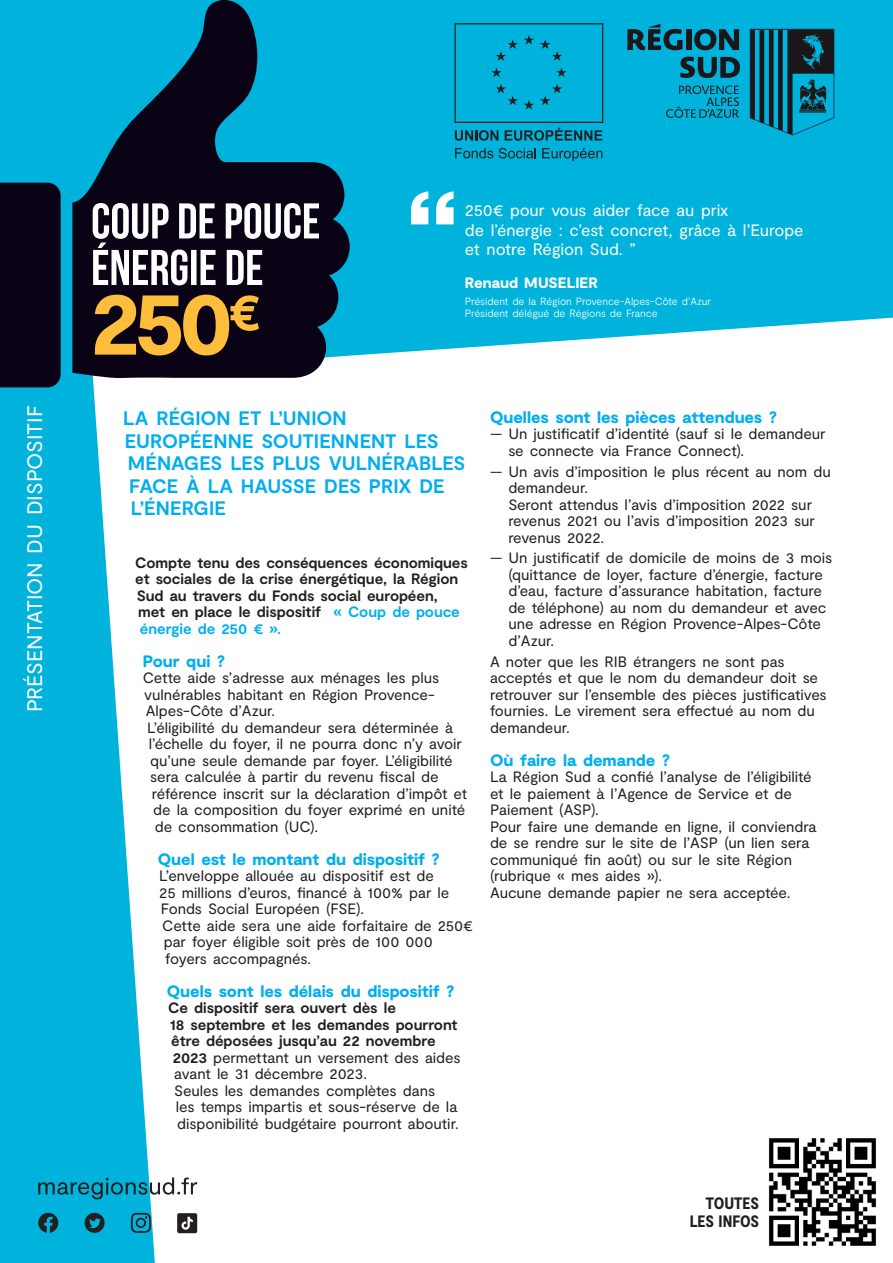
<style>
.page{position:relative;width:893px;height:1263px;background:#00b3dc}
.page>*{position:absolute;margin:0;border:0;box-sizing:border-box;transform-origin:0 0}
.t1{font:21px "Moderat";letter-spacing:-.01em;color:#fff}
.t2{font:700 19.5px "Moderat";color:#00aeef}
.t3{font:900 16.5px "Moderat";letter-spacing:-.005em;color:#00aeef}
.t4{font:16.5px/19.5px "Moderat";letter-spacing:-.01em;color:#fff}
.t5{font:900 condensed 16.5px "Moderat";letter-spacing:-.01em;color:#231f20}
.t6{font:15px/16.5px "Moderat";letter-spacing:-.005em;color:#231f20}
.t7{font:700 15px "Moderat";letter-spacing:-.005em;color:#231f20}
.t8{font:700 15px "Moderat";letter-spacing:-.005em;color:#00aeef}
.t9{font:900 15px "Moderat";color:#fff}
.SIGNATURE{font:300 10.5px "Moderat";letter-spacing:-.01em;color:#fff}
.s1{color:#00aeef}
.s2{font-weight:700}
</style>
<div class="page">
<div style="left:93px;top:318px;width:800px;height:945px;background:#fff"></div>
<svg style="left:38px;top:1177px;width:159px;height:22px"></svg>
<svg style="left:38px;top:1213px;width:20px;height:20px"></svg>
<svg style="left:131px;top:1213px;width:20px;height:20px"></svg>
<svg style="left:85px;top:1213px;width:20px;height:20px"></svg>
<svg style="left:177px;top:1213px;width:20px;height:20px"></svg>
<svg style="left:72px;top:0;width:278px;height:378px;fill:#0a0215"></svg>
<div style="left:0;top:183px;width:61px;height:204px;background:#0a0215"></div>
<svg style="left:95px;top:295px;width:164px;height:60px;background:#8d6629"></svg>
<svg style="left:93px;top:203px;width:226px;height:82px;background:#6a6571"></svg>
<img style="left:752px;top:1121px;width:141px;height:141px">
<div style="left:454px;top:23px;width:149px;height:100px;border:1px solid #231f20"></div>
<svg style="left:524px;top:35px;width:10px;height:10px"></svg>
<svg style="left:524px;top:100px;width:10px;height:10px"></svg>
<svg style="left:496px;top:84px;width:22px;height:21px"></svg>
<svg style="left:496px;top:39px;width:22px;height:22px"></svg>
<svg style="left:491px;top:68px;width:11px;height:9px"></svg>
<svg style="left:556px;top:68px;width:11px;height:9px"></svg>
<svg style="left:540px;top:39px;width:22px;height:22px"></svg>
<svg style="left:540px;top:84px;width:22px;height:21px"></svg>
<svg style="left:455px;top:148px;width:81px;height:10px"></svg>
<svg style="left:542px;top:148px;width:60px;height:13px"></svg>
<svg style="left:455px;top:130px;width:43px;height:11px"></svg>
<svg style="left:505px;top:128px;width:97px;height:13px"></svg>
<svg style="left:666px;top:85px;width:73px;height:33px"></svg>
<div style="left:686px;top:29px;width:6px;height:21px;background:#1b1617"></div>
<svg style="left:694px;top:29px;width:45px;height:21px"></svg>
<svg style="left:680px;top:57px;width:60px;height:21px"></svg>
<svg style="left:627px;top:24px;width:56px;height:26px"></svg>
<svg style="left:750px;top:29px;width:84px;height:107px"></svg>
<svg style="left:411px;top:191px;width:43px;height:33px"></svg>
<p class="t1" style="left:23px;top:712px;width:308px;rotate:-90deg">PRÉSENTATION DU DISPOSITIF</p>
<p class="t4" style="left:465px;top:201px;width:340px">250€ pour vous aider face au prix<br>de l’énergie : c’est concret, grâce à l’Europe et notre Région Sud. ”</p>
<p class="t9" style="left:465px;top:274px;width:135px">Renaud MUSELIER</p>
<p class="SIGNATURE" style="left:465px;top:295px;width:248px">Président de la Région Provence-Alpes-Côte d’Azur</p>
<p class="SIGNATURE" style="left:465px;top:307px;width:194px">Président délégué de Régions de France</p>
<p class="t2" style="left:123px;top:407px;width:225px">LA RÉGION ET L’UNION</p>
<p class="t2" style="left:125px;top:430px;width:315px">EUROPÉENNE SOUTIENNENT LES</p>
<p class="t2" style="left:128px;top:452px;width:339px">MÉNAGES LES PLUS VULNÉRABLES</p>
<p class="t2" style="left:129px;top:475px;width:317px">FACE À LA HAUSSE DES PRIX DE</p>
<p class="t2" style="left:131px;top:497px;width:97px">L’ÉNERGIE</p>
<p class="t7" style="left:135px;top:554px;width:334px">Compte tenu des conséquences économiques</p>
<p class="t7" style="left:135px;top:570px;width:324px">et sociales de la crise énergétique, la Région</p>
<p class="t7" style="left:137px;top:587px;width:302px">Sud au travers du Fonds social européen,</p>
<p class="t7" style="left:138px;top:603px;width:323px">met en place le dispositif <span class="s1">« Coup de pouce</span></p>
<p class="t8" style="left:140px;top:620px;width:143px">énergie de 250 € ».</p>
<p class="t3" style="left:143px;top:651px;width:84px">Pour qui ?</p>
<p class="t6" style="left:143px;top:670px;width:298px">Cette aide s’adresse aux ménages les plus vulnérables habitant en Région Provence-<br>Alpes-Côte d’Azur.</p>
<p class="t6" style="left:147px;top:720px;width:307px">L’éligibilité du demandeur sera déterminée à</p>
<p class="t6" style="left:149px;top:736px;width:315px">l’échelle du foyer, il ne pourra donc n’y avoir</p>
<p class="t6" style="left:150px;top:753px;width:304px">qu’une seule demande par foyer. L’éligibilité</p>
<p class="t6" style="left:150px;top:769px;width:290px">sera calculée à partir du revenu fiscal de</p>
<p class="t6" style="left:152px;top:786px;width:317px">référence inscrit sur la déclaration d’impôt et</p>
<p class="t6" style="left:153px;top:802px;width:313px">de la composition du foyer exprimé en unité</p>
<p class="t6" style="left:155px;top:819px;width:165px">de consommation (UC).</p>
<p class="t3" style="left:158px;top:849px;width:283px">Quel est le montant du dispositif ?</p>
<p class="t6" style="left:159px;top:868px;width:291px">L’enveloppe allouée au dispositif est de<br>25 millions d’euros, financé à 100% par le<br>Fonds Social Européen (FSE).</p>
<p class="t6" style="left:162px;top:918px;width:312px">Cette aide sera une aide forfaitaire de 250€ par foyer éligible soit près de 100 000 foyers accompagnés.</p>
<p class="t3" style="left:167px;top:981px;width:289px">Quels sont les délais du dispositif ?</p>
<p class="t7" style="left:168px;top:999px;width:229px">Ce dispositif sera ouvert dès le</p>
<p class="t7" style="left:170px;top:1016px;width:289px">18 septembre et les demandes pourront</p>
<p class="t7" style="left:171px;top:1032px;width:266px">être déposées jusqu’au 22 novembre</p>
<p class="t6" style="left:173px;top:1050px;width:289px"><span class="s2">2023</span> permettant un versement des aides</p>
<p class="t6" style="left:174px;top:1066px;width:194px">avant le 31 décembre 2023.</p>
<p class="t6" style="left:174px;top:1083px;width:286px">Seules les demandes complètes dans<br>les temps impartis et sous-réserve de la disponibilité budgétaire pourront aboutir.</p>
<p class="t3" style="left:490px;top:407px;width:288px">Quelles sont les pièces attendues ?</p>
<p class="t6" style="left:508px;top:426px;width:319px;text-indent:-18px">— Un justificatif d’identité (sauf si le demandeur se connecte via France Connect).</p>
<p class="t6" style="left:508px;top:464px;width:324px;text-indent:-18px">— Un avis d’imposition le plus récent au nom du demandeur.<br>Seront attendus l’avis d’imposition 2022 sur revenus 2021 ou l’avis d’imposition 2023 sur revenus 2022.</p>
<p class="t6" style="left:508px;top:550px;width:325px;text-indent:-18px">— Un justificatif de domicile de moins de 3 mois (quittance de loyer, facture d’énergie, facture d’eau, facture d’assurance habitation, facture de téléphone) au nom du demandeur et avec une adresse en Région Provence-Alpes-Côte d’Azur.</p>
<p class="t6" style="left:490px;top:654px;width:338px">A noter que les RIB étrangers ne sont pas acceptés et que le nom du demandeur doit se retrouver sur l’ensemble des pièces justificatives fournies. Le virement sera effectué au nom du demandeur.</p>
<p class="t3" style="left:490px;top:750px;width:181px">Où faire la demande ?</p>
<p class="t6" style="left:490px;top:769px;width:323px">La Région Sud a confié l’analyse de l’éligibilité et le paiement à l’Agence de Service et de<br>Paiement (ASP).</p>
<p class="t6" style="left:490px;top:819px;width:328px">Pour faire une demande en ligne, il conviendra de se rendre sur le site de l’ASP (un lien sera communiqué fin août) ou sur le site Région (rubrique « mes aides »).</p>
<p class="t6" style="left:490px;top:885px;width:302px">Aucune demande papier ne sera acceptée.</p>
<p class="t5" style="left:705px;top:1194px;width:55px">TOUTES</p>
<p class="t5" style="left:690px;top:1212px;width:71px">LES INFOS</p>
</div>
